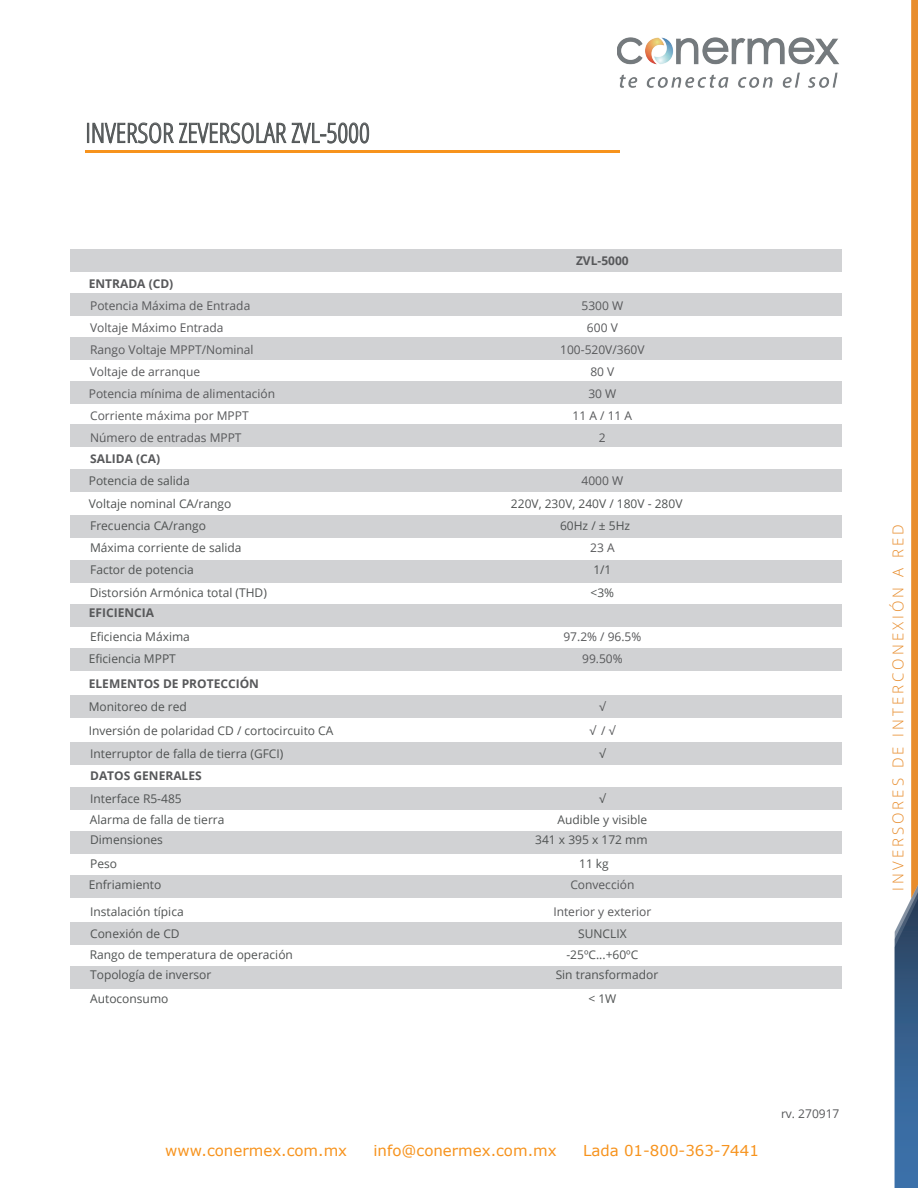
<style>
.page{position:relative;width:918px;height:1188px;background:#fff}
.page>*{position:absolute;margin:0;border:0;box-sizing:border-box;transform-origin:0 0}
.t1{font:300 condensed 27px "Open Sans";color:#535758}
.t2{font:15px "Verdana";color:#f7931d}
.t3{font:300 15px "Open Sans";letter-spacing:.2em;color:#e88d2d}
.t4{font:12px "Open Sans";color:#4f5252}
.t5{font:12px "Open Sans";color:#57585a}
.t6{font:700 12px "Open Sans";color:#57585a}
</style>
<div class="page">
<svg style="left:895px;top:0;width:23px;height:1188px"></svg>
<img style="left:617px;top:38px;width:222px;height:50px">
<div style="left:87px;top:123px;width:2px;height:20px;border:1px solid #535758"></div>
<svg style="left:93px;top:122px;width:193px;height:23px"></svg>
<svg style="left:292px;top:123px;width:77px;height:22px"></svg>
<hr style="left:85px;top:151px;width:535px;height:2px;background:#f7931d">
<div style="left:70px;top:425px;width:772px;height:22px;background:#d1d2d4"></div>
<div style="left:70px;top:469px;width:771px;height:22px;background:#d1d2d4"></div>
<div style="left:70px;top:249px;width:772px;height:22px;background:#d1d2d4"></div>
<div style="left:70px;top:293px;width:772px;height:22px;background:#d1d2d4"></div>
<div style="left:70px;top:337px;width:772px;height:23px;background:#d1d2d4"></div>
<div style="left:70px;top:382px;width:772px;height:22px;background:#d1d2d4"></div>
<div style="left:70px;top:515px;width:771px;height:23px;background:#d1d2d4"></div>
<div style="left:70px;top:560px;width:771px;height:22px;background:#d1d2d4"></div>
<div style="left:70px;top:605px;width:771px;height:22px;background:#d1d2d4"></div>
<div style="left:70px;top:649px;width:771px;height:22px;background:#d1d2d4"></div>
<div style="left:70px;top:696px;width:771px;height:22px;background:#d1d2d4"></div>
<div style="left:70px;top:742px;width:771px;height:22px;background:#d1d2d4"></div>
<div style="left:70px;top:787px;width:771px;height:22px;background:#d1d2d4"></div>
<div style="left:70px;top:831px;width:771px;height:22px;background:#d1d2d4"></div>
<div style="left:70px;top:876px;width:771px;height:22px;background:#d1d2d4"></div>
<div style="left:70px;top:922px;width:771px;height:22px;background:#d1d2d4"></div>
<div style="left:70px;top:966px;width:771px;height:23px;background:#d1d2d4"></div>
<h1 class="t1" style="left:85px;top:114px;width:286px">INVERSOR ZEVERSOLAR ZVL-5000</h1>
<p class="t6" style="left:576px;top:253px;width:54px">ZVL-5000</p>
<p class="t6" style="left:89px;top:275px;width:86px">ENTRADA (CD)</p>
<p class="t5" style="left:90px;top:297px;width:162px">Potencia Máxima de Entrada</p>
<p class="t5" style="left:582px;top:297px;width:43px">5300 W</p>
<p class="t5" style="left:90px;top:319px;width:135px">Voltaje Máximo Entrada</p>
<p class="t5" style="left:587px;top:319px;width:32px">600 V</p>
<p class="t5" style="left:90px;top:341px;width:165px">Rango Voltaje MPPT/Nominal</p>
<p class="t5" style="left:560px;top:341px;width:86px">100-520V/360V</p>
<p class="t5" style="left:90px;top:363px;width:112px">Voltaje de arranque</p>
<p class="t5" style="left:590px;top:363px;width:25px">80 V</p>
<p class="t5" style="left:89px;top:386px;width:188px">Potencia mínima de alimentación</p>
<p class="t5" style="left:588px;top:386px;width:29px">30 W</p>
<p class="t5" style="left:90px;top:408px;width:160px">Corriente máxima por MPPT</p>
<p class="t5" style="left:573px;top:408px;width:61px">11 A / 11 A</p>
<p class="t5" style="left:90px;top:430px;width:153px">Número de entradas MPPT</p>
<p class="t5" style="left:599px;top:430px;width:8px">2</p>
<p class="t6" style="left:90px;top:450px;width:71px">SALIDA (CA)</p>
<p class="t4" style="left:89px;top:495px;width:144px">Voltaje nominal CA/rango</p>
<p class="t4" style="left:511px;top:495px;width:173px">220V, 230V, 240V / 180V - 280V</p>
<p class="t4" style="left:89px;top:472px;width:103px">Potencia de salida</p>
<p class="t5" style="left:582px;top:472px;width:43px">4000 W</p>
<p class="t4" style="left:90px;top:517px;width:117px">Frecuencia CA/rango</p>
<p class="t4" style="left:560px;top:517px;width:72px">60Hz / ± 5Hz</p>
<p class="t4" style="left:90px;top:540px;width:153px">Máxima corriente de salida</p>
<p class="t5" style="left:590px;top:540px;width:26px">23 A</p>
<p class="t4" style="left:90px;top:562px;width:105px">Factor de potencia</p>
<p class="t4" style="left:593px;top:562px;width:20px">1/1</p>
<p class="t4" style="left:90px;top:584px;width:179px">Distorsión Armónica total (THD)</p>
<p class="t4" style="left:591px;top:584px;width:25px">&lt;3%</p>
<p class="t6" style="left:89px;top:605px;width:67px">EFICIENCIA</p>
<p class="t4" style="left:90px;top:628px;width:101px">Eficiencia Máxima</p>
<p class="t5" style="left:563px;top:628px;width:79px">97.2% / 96.5%</p>
<p class="t4" style="left:89px;top:650px;width:89px">Eficiencia MPPT</p>
<p class="t5" style="left:582px;top:650px;width:42px">99.50%</p>
<p class="t6" style="left:89px;top:675px;width:172px">ELEMENTOS DE PROTECCIÓN</p>
<p class="t4" style="left:89px;top:698px;width:100px">Monitoreo de red</p>
<p class="t5" style="left:599px;top:698px;width:8px">√</p>
<p class="t4" style="left:89px;top:723px;width:246px">Inversión de polaridad CD / cortocircuito CA</p>
<p class="t5" style="left:590px;top:723px;width:27px">√ / √</p>
<p class="t4" style="left:90px;top:746px;width:195px">Interruptor de falla de tierra (GFCI)</p>
<p class="t4" style="left:599px;top:746px;width:8px">√</p>
<p class="t6" style="left:90px;top:768px;width:113px">DATOS GENERALES</p>
<p class="t4" style="left:90px;top:790px;width:93px">Interface R5-485</p>
<p class="t4" style="left:599px;top:790px;width:8px">√</p>
<p class="t4" style="left:90px;top:811px;width:136px">Alarma de falla de tierra</p>
<p class="t4" style="left:558px;top:811px;width:91px">Audible y visible</p>
<p class="t4" style="left:90px;top:832px;width:74px">Dimensiones</p>
<p class="t4" style="left:535px;top:832px;width:114px">341 x 395 x 172 mm</p>
<p class="t4" style="left:90px;top:855px;width:28px">Peso</p>
<p class="t4" style="left:579px;top:855px;width:31px">11 kg</p>
<p class="t4" style="left:89px;top:877px;width:74px">Enfriamiento</p>
<p class="t5" style="left:570px;top:877px;width:66px">Convección</p>
<p class="t4" style="left:90px;top:903px;width:95px">Instalación típica</p>
<p class="t5" style="left:553px;top:903px;width:100px">Interior y exterior</p>
<p class="t4" style="left:90px;top:925px;width:91px">Conexión de CD</p>
<p class="t4" style="left:578px;top:925px;width:50px">SUNCLIX</p>
<p class="t4" style="left:90px;top:946px;width:205px">Rango de temperatura de operación</p>
<p class="t4" style="left:566px;top:946px;width:73px">-25ºC...+60ºC</p>
<p class="t4" style="left:90px;top:967px;width:123px">Topología de inversor</p>
<p class="t4" style="left:556px;top:967px;width:104px">Sin transformador</p>
<p class="t4" style="left:90px;top:990px;width:80px">Autoconsumo</p>
<p class="t4" style="left:588px;top:990px;width:29px">&lt; 1W</p>
<p class="t2" style="left:165px;top:1141px;width:183px">www.conermex.com.mx</p>
<p class="t2" style="left:374px;top:1141px;width:185px">info@conermex.com.mx</p>
<p class="t2" style="left:583px;top:1141px;width:177px">Lada 01-800-363-7441</p>
<p class="t5" style="left:781px;top:1106px;width:60px">rv. 270917</p>
<p class="t3" style="left:888px;top:891px;width:368px;rotate:-90deg">INVERSORES DE INTERCONEXIÓN A RED</p>
</div>
